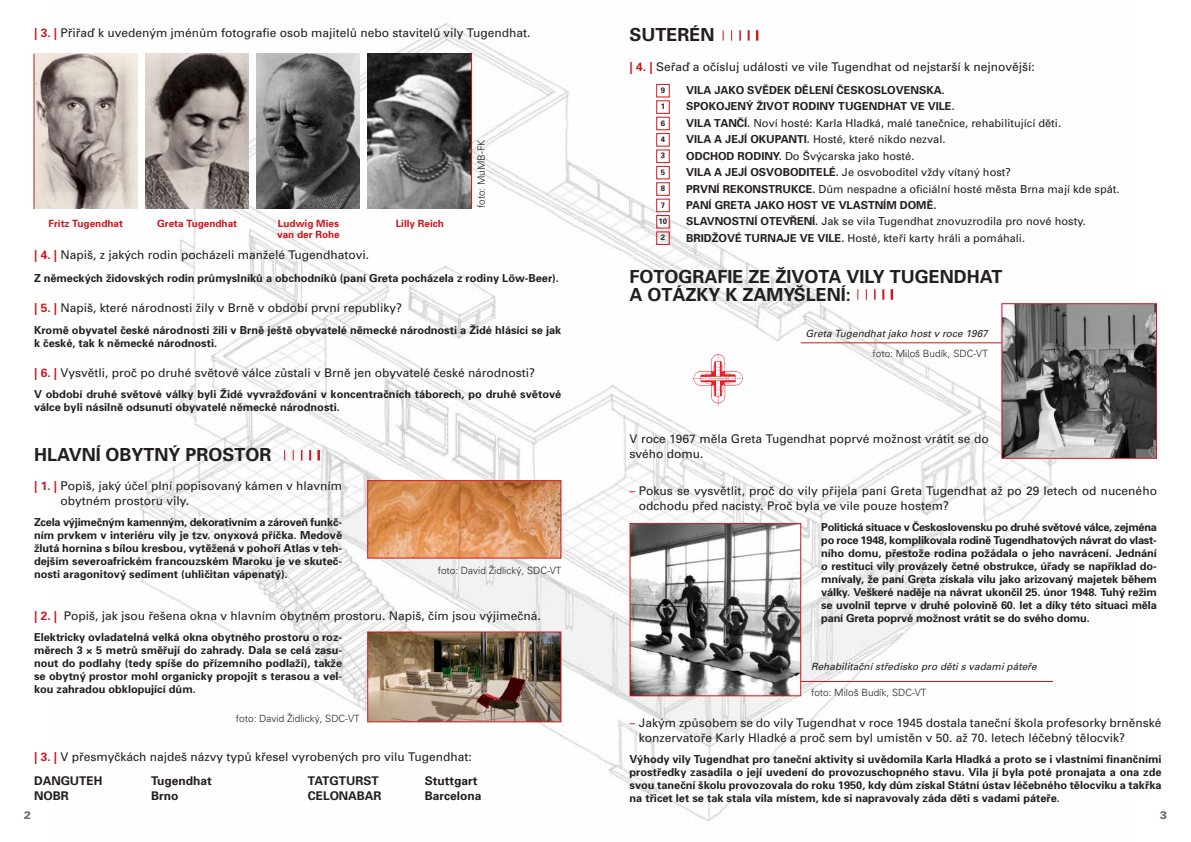
<style>
.page{position:relative;width:1191px;height:842px;background:#fff}
.page>*{position:absolute;margin:0;border:0;box-sizing:border-box;transform-origin:0 0}
.t1{font:700 18px/18px "Univers CE";color:#231f20}
.t2{font:12px/15px "Univers CE";color:#231f20}
.t3{font:700 12px "Univers CE";color:#231f20}
.t4{font:700 11px/13px "Univers CE";color:#231f20;text-align:justify}
.t5{font:11px/16.4px "Univers CE";color:#231f20}
.t6{font:900 11px "Univers CE";color:#6d6e70}
.t7{font:300 10px "Univers CE";color:#231f20}
.t8{font:italic 10px "Univers CE";letter-spacing:.005em;color:#231f20}
.t9{font:700 10px/11px "Univers CE";color:#ce171e}
.t10{font:700 7.9px/16.4px "Univers CE";color:#231f20}
.s1{font-weight:700;color:#ce171e}
.s2{font-weight:700}
.s3{color:#ce171e}
</style>
<div class="page">
<img style="left:54px;top:22px;width:1003px;height:799px">
<img style="left:35px;top:54px;width:102px;height:155px">
<img style="left:145px;top:54px;width:104px;height:155px">
<img style="left:256px;top:54px;width:104px;height:155px">
<img style="left:368px;top:54px;width:103px;height:155px">
<svg style="left:309px;top:450px;width:2px;height:10px"></svg>
<svg style="left:317px;top:450px;width:3px;height:10px"></svg>
<img style="left:369px;top:482px;width:190px;height:75px">
<div style="left:367px;top:480px;width:194px;height:79px;border:1px solid #ce171e"></div>
<img style="left:369px;top:633px;width:190px;height:87px">
<div style="left:367px;top:631px;width:194px;height:91px;border:1px solid #ce171e"></div>
<hr style="left:801px;top:342px;width:207px;height:1px;background:#ce171e">
<svg style="left:739px;top:30px;width:2px;height:11px"></svg>
<svg style="left:747px;top:30px;width:2px;height:11px"></svg>
<svg style="left:756px;top:30px;width:2px;height:11px"></svg>
<div style="left:656px;top:84px;width:13px;height:13px;border:1px solid #ce171e"></div>
<div style="left:656px;top:101px;width:13px;height:13px;border:1px solid #ce171e"></div>
<div style="left:656px;top:117px;width:13px;height:13px;border:1px solid #ce171e"></div>
<div style="left:656px;top:133px;width:13px;height:13px;border:1px solid #ce171e"></div>
<div style="left:656px;top:150px;width:13px;height:13px;border:1px solid #ce171e"></div>
<div style="left:656px;top:166px;width:13px;height:13px;border:1px solid #ce171e"></div>
<div style="left:656px;top:182px;width:13px;height:14px;border:1px solid #ce171e"></div>
<div style="left:656px;top:199px;width:13px;height:13px;border:1px solid #ce171e"></div>
<div style="left:656px;top:215px;width:13px;height:13px;border:1px solid #ce171e"></div>
<div style="left:656px;top:232px;width:13px;height:13px;border:1px solid #ce171e"></div>
<svg style="left:882px;top:289px;width:2px;height:11px"></svg>
<svg style="left:890px;top:289px;width:3px;height:11px"></svg>
<img style="left:1003px;top:305px;width:152px;height:152px">
<div style="left:1001px;top:303px;width:156px;height:156px;border:1px solid #ce171e"></div>
<hr style="left:34px;top:54px;width:1px;height:155px;background:#ce171e">
<hr style="left:471px;top:54px;width:1px;height:155px;background:#ce171e">
<svg style="left:692px;top:354px;width:53px;height:52px"></svg>
<hr style="left:795px;top:681px;width:258px;height:1px;background:#ce171e">
<img style="left:631px;top:525px;width:168px;height:169px">
<div style="left:629px;top:523px;width:172px;height:173px;border:1px solid #ce171e"></div>
<p class="t2" style="left:34px;top:26px;width:498px"><span class="s1">| 3. |</span> Přiřaď k uvedeným jménům fotografie osob majitelů nebo stavitelů vily Tugendhat.</p>
<p class="t9" style="left:48px;top:219px;width:76px">Fritz Tugendhat</p>
<p class="t9" style="left:157px;top:219px;width:82px">Greta Tugendhat</p>
<p class="t9" style="left:277px;top:219px;width:64px">Ludwig Mies van der Rohe</p>
<p class="t9" style="left:396px;top:219px;width:50px">Lilly Reich</p>
<p class="t7" style="left:477px;top:208px;width:70px;rotate:-90deg">foto: MuMB-FK</p>
<p class="t2" style="left:34px;top:248px;width:337px"><span class="s1">| 4. |</span> Napiš, z jakých rodin pocházeli manželé Tugendhatovi.</p>
<p class="t4" style="left:34px;top:273px;width:526px">Z německých židovských rodin průmyslníků a obchodníků (paní Greta pocházela z rodiny Löw-Beer).</p>
<p class="t2" style="left:34px;top:302px;width:370px"><span class="s1">| 5. |</span> Napiš, které národnosti žily v Brně v období první republiky?</p>
<p class="t4" style="left:34px;top:325px;width:529px">Kromě obyvatel české národnosti žili v Brně ještě obyvatelé německé národnosti a Židé hlásící se jak k české, tak k německé národnosti.</p>
<p class="t2" style="left:34px;top:366px;width:503px"><span class="s1">| 6. |</span> Vysvětli, proč po druhé světové válce zůstali v Brně jen obyvatelé české národnosti?</p>
<p class="t4" style="left:34px;top:389px;width:529px">V období druhé světové války byli Židé vyvražďováni v koncentračních táborech, po druhé světové válce byli násilně odsunuti obyvatelé německé národnosti.</p>
<h1 class="t1" style="left:34px;top:447px;width:239px">HLAVNÍ OBYTNÝ PROSTOR</h1>
<p class="t2" style="left:61px;top:479px;width:283px;text-indent:-26px"><span class="s1">| 1. |</span> Popiš, jaký účel plní popisovaný kámen v hlavním obytném prostoru vily.</p>
<p class="t4" style="left:34px;top:517px;width:310px">Zcela výjimečným kamenným, dekorativním a zároveň funkč&shy;ním prvkem v interiéru vily je tzv. onyxová příčka. Medově žlutá hornina s bílou kresbou, vytěžená v pohoří Atlas v teh&shy;dejším severoafrickém francouzském Maroku je ve skuteč&shy;nosti aragonitový sediment (uhličitan vápenatý).</p>
<p class="t7" style="left:438px;top:567px;width:125px">foto: David Židlický, SDC-VT</p>
<p class="t2" style="left:34px;top:609px;width:508px"><span class="s1">| 2. |</span> Popiš, jak jsou řešena okna v hlavním obytném prostoru. Napiš, čím jsou výjimečná.</p>
<p class="t4" style="left:34px;top:632px;width:310px">Elektricky ovladatelná velká okna obytného prostoru o roz&shy;měrech 3 × 5 metrů směřují do zahrady. Dala se celá zasu&shy;nout do podlahy (tedy spíše do přízemního podlaží), takže se obytný prostor mohl organicky propojit s terasou a vel&shy;kou zahradou obklopující dům.</p>
<p class="t7" style="left:236px;top:714px;width:125px">foto: David Židlický, SDC-VT</p>
<p class="t2" style="left:34px;top:750px;width:439px"><span class="s1">| 3. |</span> V přesmyčkách najdeš názvy typů křesel vyrobených pro vilu Tugendhat:</p>
<p class="t3" style="left:34px;top:777px;width:70px">DANGUTEH</p>
<p class="t3" style="left:151px;top:777px;width:62px">Tugendhat</p>
<p class="t3" style="left:34px;top:792px;width:36px">NOBR</p>
<p class="t3" style="left:151px;top:792px;width:29px">Brno</p>
<p class="t3" style="left:308px;top:777px;width:73px">TATGTURST</p>
<p class="t3" style="left:425px;top:777px;width:54px">Stuttgart</p>
<p class="t3" style="left:308px;top:792px;width:75px">CELONABAR</p>
<p class="t3" style="left:425px;top:792px;width:58px">Barcelona</p>
<h1 class="t1" style="left:629px;top:28px;width:86px">SUTERÉN</h1>
<p class="t2" style="left:629px;top:60px;width:407px"><span class="s1">| 4. |</span> Seřaď a očísluj události ve vile Tugendhat od nejstarší k nejnovější:</p>
<p class="t5" style="left:686px;top:83px;width:435px"><span class="s2">VILA JAKO SVĚDEK DĚLENÍ ČESKOSLOVENSKA.<br>SPOKOJENÝ ŽIVOT RODINY TUGENDHAT VE VILE.<br>VILA TANČÍ.</span> Noví hosté: Karla Hladká, malé tanečnice, rehabilitující děti.<br><span class="s2">VILA A JEJÍ OKUPANTI.</span> Hosté, které nikdo nezval.<br><span class="s2">ODCHOD RODINY.</span> Do Švýcarska jako hosté.<br><span class="s2">VILA A JEJÍ OSVOBODITELÉ.</span> Je osvoboditel vždy vítaný host?<br><span class="s2">PRVNÍ REKONSTRUKCE.</span> Dům nespadne a oficiální hosté města Brna mají kde spát.<br><span class="s2">PANÍ GRETA JAKO HOST VE VLASTNÍM DOMĚ.<br>SLAVNOSTNÍ OTEVŘENÍ.</span> Jak se vila Tugendhat znovuzrodila pro nové hosty.<br><span class="s2">BRIDŽOVÉ TURNAJE VE VILE.</span> Hosté, kteří karty hráli a pomáhali.</p>
<h1 class="t1" style="left:629px;top:270px;width:374px">FOTOGRAFIE ZE ŽIVOTA VILY TUGENDHAT<br>A OTÁZKY K ZAMYŠLENÍ:</h1>
<p class="t10" style="left:658px;top:83px;width:10px">9<br>1<br>6<br>4<br>3<br>5<br>8<br>7<br>10<br>2</p>
<p class="t8" style="left:805px;top:329px;width:186px">Greta Tugendhat jako host v roce 1967</p>
<p class="t7" style="left:872px;top:349px;width:117px">foto: Miloš Budík, SDC-VT</p>
<p class="t2" style="left:629px;top:432px;width:361px">V roce 1967 měla Greta Tugendhat poprvé možnost vrátit se do svého domu.</p>
<p class="t2" style="left:639px;top:484px;width:520px;text-indent:-9px"><span class="s3">–</span> Pokus se vysvětlit, proč do vily přijela paní Greta Tugendhat až po 29 letech od nuceného odchodu před nacisty. Proč byla ve vile pouze hostem?</p>
<p class="t4" style="left:821px;top:522px;width:337px">Politická situace v Československu po druhé světové válce, zejména po roce 1948, komplikovala rodině Tugendhatových návrat do vlast&shy;ního domu, přestože rodina požádala o jeho navrácení. Jednání o restituci vily provázely četné obstrukce, úřady se například do&shy;mnívaly, že paní Greta získala vilu jako arizovaný majetek během války. Veškeré naděje na návrat ukončil 25. únor 1948. Tuhý režim se uvolnil teprve v druhé polovině 60. let a díky této situaci měla paní Greta poprvé možnost vrátit se do svého domu.</p>
<p class="t8" style="left:811px;top:663px;width:229px">Rehabilitační středisko pro děti s vadami páteře</p>
<p class="t7" style="left:811px;top:688px;width:117px">foto: Miloš Budík, SDC-VT</p>
<p class="t2" style="left:639px;top:716px;width:524px;text-indent:-9px"><span class="s3">–</span> Jakým způsobem se do vily Tugendhat v roce 1945 dostala taneční škola profesorky brněnské konzervatoře Karly Hladké a proč sem byl umístěn v 50. až 70. letech léčebný tělocvik?</p>
<p class="t4" style="left:629px;top:754px;width:533px">Výhody vily Tugendhat pro taneční aktivity si uvědomila Karla Hladká a proto se i vlastními finančními prostředky zasadila o její uvedení do provozuschopného stavu. Vila jí byla poté pronajata a ona zde svou taneční školu provozovala do roku 1950, kdy dům získal Státní ústav léčebného tělocviku a takřka na třicet let se tak stala vila místem, kde si napravovaly záda děti s vadami páteře.</p>
<p class="t6" style="left:24px;top:811px;width:9px">2</p>
<p class="t6" style="left:1159px;top:811px;width:9px">3</p>
</div>
